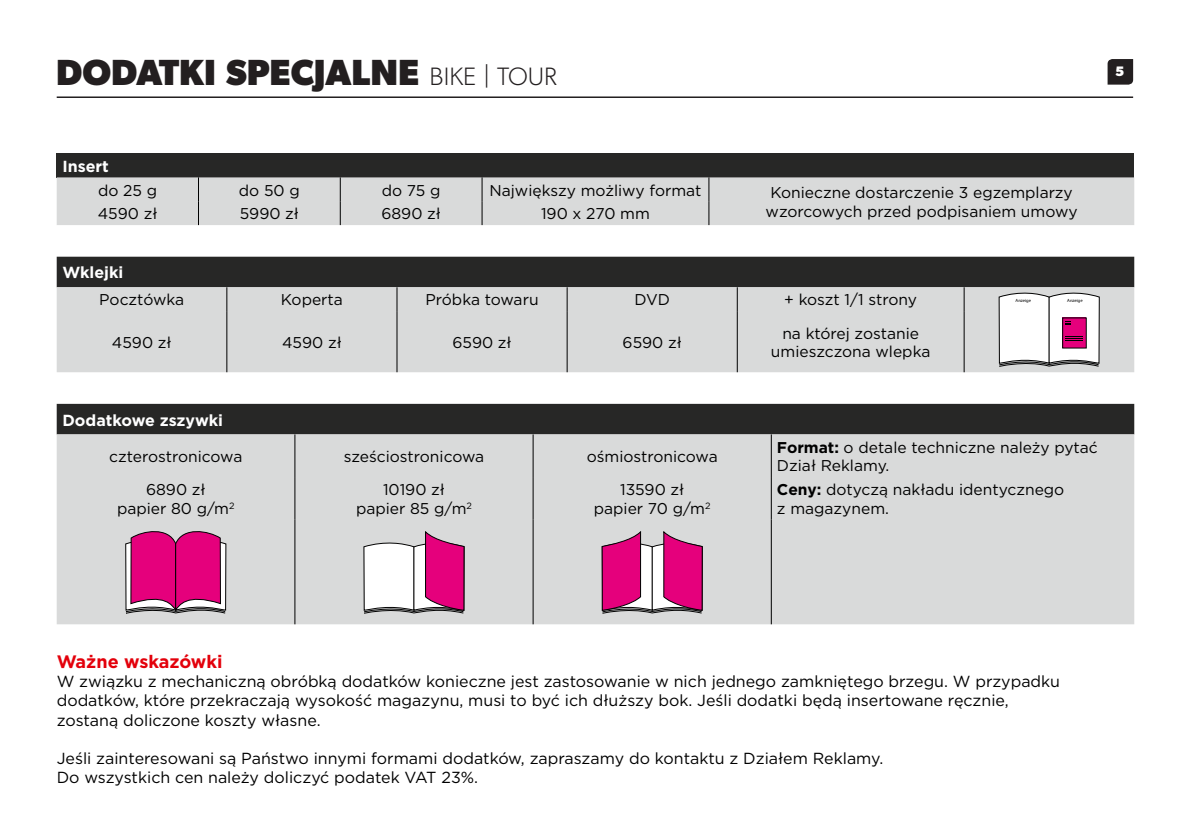
<style>
.page{position:relative;width:1191px;height:840px;background:#fff}
.page>*{position:absolute;margin:0;border:0;box-sizing:border-box;transform-origin:0 0}
.t1{font:700 36.4px "Gibson";color:#231f20}
.t2{font:500 30px "Gotham";color:#272726}
.t3{font:700 18px "Gotham";color:#e3000b}
.t4{font:16px/19.2px "Gotham";color:#000}
.t5{font:700 16px "Gotham";color:#fff}
.t6{font:15.6px/18.8px "Gotham";color:#000;text-align:center}
.t7{font:700 13.8px "Gibson";color:#fff}
.t8{font:4.6px "Myriad Pro";color:#000}
.s1{font-weight:300;font-size:25.2px}
.s2{font-weight:300;font-size:26px}
.s3{font-weight:700}
</style>
<div class="page">
<div style="left:57px;top:153px;width:1077px;height:24px;background:#272726"></div>
<div style="left:57px;top:177px;width:1077px;height:48px;background:#d9dada"></div>
<svg style="left:198px;top:177px;width:1px;height:48px"></svg>
<svg style="left:340px;top:177px;width:1px;height:48px"></svg>
<svg style="left:482px;top:177px;width:1px;height:48px"></svg>
<svg style="left:708px;top:177px;width:1px;height:48px"></svg>
<div style="left:57px;top:403px;width:1077px;height:31px;background:#272726"></div>
<div style="left:57px;top:434px;width:1077px;height:190px;background:#d9dada"></div>
<hr style="left:294px;top:434px;width:1px;height:42px;background:#000">
<hr style="left:533px;top:434px;width:1px;height:42px;background:#000">
<hr style="left:294px;top:476px;width:1px;height:43px;background:#000">
<hr style="left:533px;top:476px;width:1px;height:43px;background:#000">
<hr style="left:294px;top:519px;width:1px;height:105px;background:#000">
<hr style="left:533px;top:519px;width:1px;height:105px;background:#000">
<hr style="left:771px;top:434px;width:1px;height:42px;background:#000">
<hr style="left:771px;top:476px;width:1px;height:43px;background:#000">
<hr style="left:771px;top:519px;width:1px;height:105px;background:#000">
<svg style="left:125px;top:531px;width:101px;height:82px;background:#d03087"></svg>
<svg style="left:364px;top:531px;width:100px;height:82px"></svg>
<svg style="left:602px;top:531px;width:100px;height:82px"></svg>
<div style="left:57px;top:366px;width:1077px;height:6px;background:#d9dada"></div>
<hr style="left:226px;top:311px;width:1px;height:61px;background:#000">
<hr style="left:397px;top:311px;width:1px;height:61px;background:#000">
<hr style="left:567px;top:311px;width:1px;height:61px;background:#000">
<hr style="left:737px;top:311px;width:1px;height:61px;background:#000">
<hr style="left:963px;top:311px;width:1px;height:61px;background:#000">
<svg style="left:57px;top:256px;width:1077px;height:110px;background:#a7a7a7"></svg>
<hr style="left:57px;top:96px;width:1076px;height:2px;background:#231f20">
<svg style="left:1107px;top:59px;width:26px;height:26px"></svg>
<p class="t1" style="left:56px;top:50px;width:502px">DODATKI SPECJALNE <span class="s1">BIKE</span> <span class="s2">|</span> <span class="s1">TOUR</span></p>
<p class="t7" style="left:1115px;top:63px;width:11px">5</p>
<p class="t2" style="left:57px;top:59px;width:337px">DODATKI SPECJALNE</p>
<p class="t5" style="left:62px;top:155px;width:48px">Insert</p>
<p class="t6" style="left:98px;top:180px;width:61px">do 25 g</p>
<p class="t6" style="left:239px;top:180px;width:62px">do 50 g</p>
<p class="t6" style="left:382px;top:180px;width:60px">do 75 g</p>
<p class="t6" style="left:489px;top:180px;width:214px">Największy możliwy format</p>
<p class="t6" style="left:770px;top:183px;width:304px">Konieczne dostarczenie 3 egzemplarzy</p>
<p class="t6" style="left:98px;top:204px;width:61px">4590 zł</p>
<p class="t6" style="left:240px;top:204px;width:61px">5990 zł</p>
<p class="t6" style="left:381px;top:204px;width:61px">6890 zł</p>
<p class="t6" style="left:541px;top:204px;width:110px">190 x 270 mm</p>
<p class="t6" style="left:765px;top:201px;width:313px">wzorcowych przed podpisaniem umowy</p>
<p class="t5" style="left:62px;top:262px;width:63px">Wklejki</p>
<p class="t6" style="left:99px;top:290px;width:86px">Pocztówka</p>
<p class="t6" style="left:281px;top:290px;width:64px">Koperta</p>
<p class="t6" style="left:425px;top:290px;width:115px">Próbka towaru</p>
<p class="t6" style="left:634px;top:290px;width:37px">DVD</p>
<p class="t6" style="left:784px;top:290px;width:134px">+ koszt 1/1 strony</p>
<p class="t8" style="left:1015px;top:298px;width:17px">Anzeige</p>
<p class="t8" style="left:1067px;top:298px;width:17px">Anzeige</p>
<p class="t6" style="left:112px;top:332px;width:61px">4590 zł</p>
<p class="t6" style="left:282px;top:332px;width:61px">4590 zł</p>
<p class="t6" style="left:452px;top:332px;width:61px">6590 zł</p>
<p class="t6" style="left:622px;top:332px;width:61px">6590 zł</p>
<p class="t6" style="left:771px;top:323px;width:161px">na której zostanie umieszczona wlepka</p>
<p class="t5" style="left:62px;top:409px;width:162px">Dodatkowe zszywki</p>
<p class="t6" style="left:109px;top:446px;width:135px">czterostronicowa</p>
<p class="t6" style="left:344px;top:446px;width:142px">sześciostronicowa</p>
<p class="t6" style="left:586px;top:446px;width:133px">ośmiostronicowa</p>
<p class="t6" style="left:777px;top:437px;width:322px;text-align:left"><span class="s3">Format:</span> o detale techniczne należy pytać<br>Dział Reklamy.</p>
<p class="t6" style="left:117px;top:479px;width:119px">6890 zł<br>papier 80 g/m<sup>2</sup></p>
<p class="t6" style="left:356px;top:479px;width:117px">10190 zł<br>papier 85 g/m<sup>2</sup></p>
<p class="t6" style="left:594px;top:479px;width:118px">13590 zł papier 70 g/m<sup>2</sup></p>
<p class="t6" style="left:777px;top:479px;width:289px;text-align:left"><span class="s3">Ceny:</span> dotyczą nakładu identycznego z magazynem.</p>
<p class="t3" style="left:57px;top:649px;width:167px">Ważne wskazówki</p>
<p class="t4" style="left:57px;top:671px;width:1004px">W związku z mechaniczną obróbką dodatków konieczne jest zastosowanie w nich jednego zamkniętego brzegu. W przypadku dodatków, które przekraczają wysokość magazynu, musi to być ich dłuższy bok. Jeśli dodatki będą insertowane ręcznie, zostaną doliczone koszty własne.</p>
<p class="t4" style="left:57px;top:748px;width:828px">Jeśli zainteresowani są Państwo innymi formami dodatków, zapraszamy do kontaktu z Działem Reklamy.<br>Do wszystkich cen należy doliczyć podatek VAT 23%.</p>
</div>
